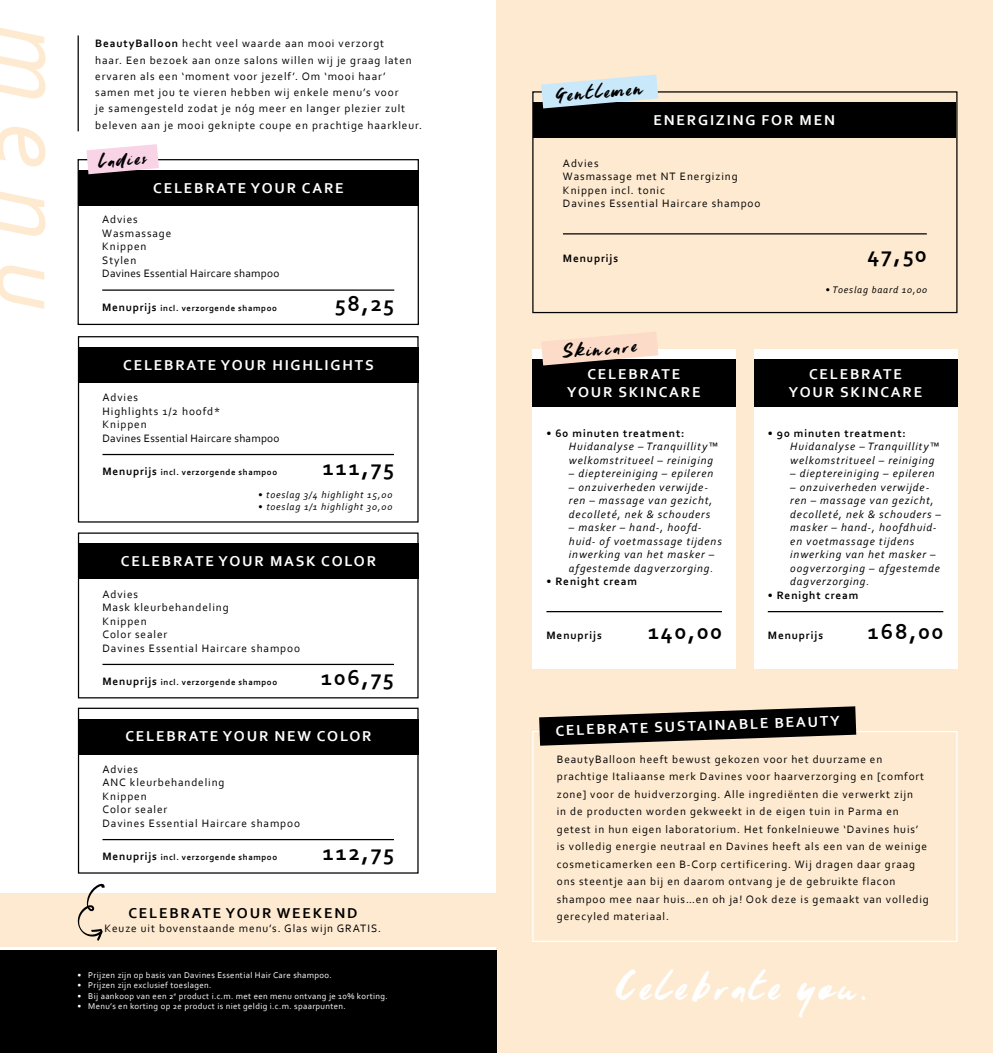
<style>
.page{position:relative;width:993px;height:1053px;background:#fff}
.page>*{position:absolute;margin:0;border:0;box-sizing:border-box;transform-origin:0 0}
.t1{font:italic 100px "Corbel";color:#feead0}
.t2{font:44.25px "Youngblood";letter-spacing:.1em;color:#fff}
.t3{font:700 22.5px "Corbel";letter-spacing:.08em;color:#000}
.t4{font:21.12px "Youngblood";color:#000}
.t5{font:700 15px/18px "Corbel";letter-spacing:.12em;color:#fff;text-align:center}
.t6{font:700 15px "Corbel";letter-spacing:.12em;color:#000}
.t7{font:11.25px/13.5px "Corbel";letter-spacing:.08em;color:#000}
.t8{font:italic 11.25px/13.5px "Corbel";letter-spacing:.08em;color:#000}
.t9{font:11.25px/13.5px "Corbel";letter-spacing:.025em;color:#000}
.t10{font:700 11.25px "Corbel";letter-spacing:.08em;color:#000}
.t11{font:italic 10px "Corbel";letter-spacing:.08em;color:#000}
.t12{font:8.75px "Corbel";letter-spacing:.04em;color:#fff}
.t13{font:700 8.75px "Corbel";letter-spacing:.07em;color:#000}
.s1{font-weight:700}
.s2{font-size:11.25px}
</style>
<div class="page">
<div style="left:496px;top:0;width:496px;height:1052px;background:#feead0"></div>
<div style="left:532px;top:731px;width:425px;height:210px;border:1px solid #fff"></div>
<svg style="left:539px;top:706px;width:317px;height:39px"></svg>
<div style="left:532px;top:349px;width:204px;height:319px;background:#fff"></div>
<hr style="left:546px;top:611px;width:175px;height:1px;background:#000">
<div style="left:531px;top:360px;width:204px;height:47px;background:#000"></div>
<div style="left:753px;top:349px;width:204px;height:319px;background:#fff"></div>
<hr style="left:767px;top:611px;width:176px;height:1px;background:#000">
<div style="left:753px;top:360px;width:204px;height:47px;background:#000"></div>
<div style="left:532px;top:91px;width:425px;height:222px;border:1px solid #000"></div>
<hr style="left:562px;top:233px;width:364px;height:1px;background:#000">
<div style="left:532px;top:102px;width:423px;height:36px;background:#000"></div>
<svg style="left:541px;top:74px;width:117px;height:34px"></svg>
<svg style="left:541px;top:332px;width:117px;height:33px"></svg>
<div style="left:0;top:950px;width:496px;height:102px;background:#000"></div>
<hr style="left:78px;top:35px;width:1px;height:96px;background:#000">
<div style="left:78px;top:159px;width:341px;height:166px;border:1px solid #000"></div>
<hr style="left:102px;top:289px;width:292px;height:2px;background:#000">
<div style="left:78px;top:170px;width:341px;height:36px;background:#000"></div>
<div style="left:78px;top:336px;width:340px;height:186px;border:1px solid #000"></div>
<hr style="left:102px;top:454px;width:292px;height:1px;background:#000">
<div style="left:78px;top:347px;width:340px;height:35px;background:#000"></div>
<div style="left:78px;top:532px;width:340px;height:166px;border:1px solid #000"></div>
<hr style="left:102px;top:663px;width:292px;height:2px;background:#000">
<div style="left:78px;top:543px;width:340px;height:36px;background:#000"></div>
<div style="left:78px;top:707px;width:340px;height:166px;border:1px solid #000"></div>
<hr style="left:102px;top:838px;width:292px;height:2px;background:#000">
<div style="left:78px;top:718px;width:340px;height:36px;background:#000"></div>
<svg style="left:86px;top:144px;width:73px;height:30px"></svg>
<div style="left:0;top:893px;width:496px;height:53px;background:#feead0"></div>
<svg style="left:77px;top:883px;width:28px;height:58px"></svg>
<h1 class="t1" style="left:93px;top:25px;width:287px;rotate:90deg">menu</h1>
<p class="t7" style="left:95px;top:35px;width:328px;line-height:16.2px"><span class="s1">BeautyBalloon</span> hecht veel waarde aan mooi verzorgt<br>haar. Een bezoek aan onze salons willen wij je graag laten ervaren als een ‘moment voor jezelf’. Om ‘mooi haar’ samen met jou te vieren hebben wij enkele menu’s voor<br>je samengesteld zodat je nóg meer en langer plezier zult beleven aan je mooi geknipte coupe en prachtige haarkleur.</p>
<h3 class="t4" style="left:97px;top:148px;width:50px;rotate:-5deg">Ladies</h3>
<h3 class="t5" style="left:153px;top:178px;width:192px">CELEBRATE YOUR CARE</h3>
<p class="t9" style="left:102px;top:212px;width:178px">Advies<br>Wasmassage<br>Knippen<br>Stylen<br>Davines Essential Haircare shampoo</p>
<p class="t13" style="left:102px;top:302px;width:176px"><span class="s2">Menuprijs</span> incl. verzorgende shampoo</p>
<h3 class="t3" style="left:335px;top:289px;width:61px">58,25</h3>
<h3 class="t5" style="left:123px;top:355px;width:252px">CELEBRATE YOUR HIGHLIGHTS</h3>
<p class="t9" style="left:102px;top:390px;width:178px">Advies<br>Highlights 1/2 hoofd*<br>Knippen<br>Davines Essential Haircare shampoo</p>
<p class="t13" style="left:102px;top:467px;width:176px"><span class="s2">Menuprijs</span> incl. verzorgende shampoo</p>
<h3 class="t3" style="left:323px;top:453px;width:72px">111,75</h3>
<p class="t11" style="left:258px;top:488px;width:136px">• toeslag 3/4 highlight 15,00</p>
<p class="t11" style="left:258px;top:500px;width:136px">• toeslag 1/1 highlight 30,00</p>
<h3 class="t5" style="left:121px;top:552px;width:257px">CELEBRATE YOUR MASK COLOR</h3>
<p class="t7" style="left:102px;top:586px;width:199px">Advies<br>Mask kleurbehandeling<br>Knippen<br>Color sealer<br>Davines Essential Haircare shampoo</p>
<p class="t13" style="left:102px;top:676px;width:176px"><span class="s2">Menuprijs</span> incl. verzorgende shampoo</p>
<h3 class="t3" style="left:321px;top:663px;width:74px">106,75</h3>
<h3 class="t5" style="left:125px;top:727px;width:248px">CELEBRATE YOUR NEW COLOR</h3>
<p class="t7" style="left:102px;top:761px;width:199px">Advies<br>ANC kleurbehandeling<br>Knippen<br>Color sealer<br>Davines Essential Haircare shampoo</p>
<p class="t13" style="left:102px;top:851px;width:176px"><span class="s2">Menuprijs</span> incl. verzorgende shampoo</p>
<h3 class="t3" style="left:323px;top:838px;width:73px">112,75</h3>
<h3 class="t6" style="left:128px;top:903px;width:230px">CELEBRATE YOUR WEEKEND</h3>
<p class="t7" style="left:105px;top:920px;width:278px">Keuze uit bovenstaande menu’s. Glas wijn GRATIS.</p>
<p class="t12" style="left:78px;top:969px;width:256px">• Prijzen zijn op basis van Davines Essential Hair Care shampoo.</p>
<p class="t12" style="left:78px;top:979px;width:135px">• Prijzen zijn exclusief toeslagen.</p>
<p class="t12" style="left:78px;top:990px;width:311px">• Bij aankoop van een 2<sup>e</sup> product i.c.m. met een menu ontvang je 10% korting.</p>
<p class="t12" style="left:78px;top:1000px;width:270px">• Menu’s en korting op 2e product is niet geldig i.c.m. spaarpunten.</p>
<h3 class="t4" style="left:554px;top:82px;width:89px;rotate:-5deg">Gentlemen</h3>
<h3 class="t5" style="left:653px;top:111px;width:183px">ENERGIZING FOR MEN</h3>
<p class="t7" style="left:562px;top:156px;width:199px">Advies<br>Wasmassage met NT Energizing<br>Knippen incl. tonic<br>Davines Essential Haircare shampoo</p>
<p class="t10" style="left:562px;top:251px;width:57px">Menuprijs</p>
<h3 class="t3" style="left:867px;top:240px;width:61px">47,50</h3>
<h3 class="t4" style="left:560px;top:339px;width:77px;rotate:-5deg">Skincare</h3>
<h3 class="t5" style="left:567px;top:365px;width:135px">CELEBRATE<br>YOUR SKINCARE</h3>
<p class="t10" style="left:546px;top:426px;width:139px">• 60 minuten treatment:</p>
<p class="t8" style="left:568px;top:439px;width:150px">Huidanalyse – Tranquillity™ welkomstritueel – reiniging</p>
<p class="t8" style="left:568px;top:466px;width:146px">– dieptereiniging – epileren</p>
<p class="t8" style="left:568px;top:480px;width:145px">– onzuiverheden verwijde&shy;ren – massage van gezicht, decolleté, nek &amp; schouders</p>
<p class="t8" style="left:568px;top:520px;width:154px">– masker – hand-, hoofd&shy;huid- of voetmassage tijdens inwerking van het masker – afgestemde dagverzorging.</p>
<p class="t10" style="left:546px;top:574px;width:92px">• Renight cream</p>
<p class="t10" style="left:546px;top:628px;width:57px">Menuprijs</p>
<h3 class="t3" style="left:647px;top:617px;width:75px">140,00</h3>
<p class="t11" style="left:825px;top:283px;width:103px">• Toeslag baard 10,00</p>
<h3 class="t5" style="left:788px;top:365px;width:135px">CELEBRATE<br>YOUR SKINCARE</h3>
<p class="t10" style="left:767px;top:426px;width:139px">• 90 minuten treatment:</p>
<p class="t8" style="left:790px;top:439px;width:150px">Huidanalyse – Tranquillity™ welkomstritueel – reiniging</p>
<p class="t8" style="left:790px;top:466px;width:146px">– dieptereiniging – epileren</p>
<p class="t8" style="left:790px;top:480px;width:152px">– onzuiverheden verwijde&shy;ren – massage van gezicht, decolleté, nek &amp; schouders – masker – hand-, hoofdhuid&shy;en voetmassage tijdens inwerking van het masker – oogverzorging – afgestemde dagverzorging.</p>
<p class="t10" style="left:767px;top:588px;width:92px">• Renight cream</p>
<p class="t10" style="left:767px;top:628px;width:57px">Menuprijs</p>
<h3 class="t3" style="left:867px;top:617px;width:77px">168,00</h3>
<h3 class="t5" style="left:555px;top:721px;width:286px;rotate:-2deg">CELEBRATE SUSTAINABLE BEAUTY</h3>
<p class="t7" style="left:556px;top:749px;width:373px;line-height:17.5px">BeautyBalloon heeft bewust gekozen voor het duurzame en prachtige Italiaanse merk Davines voor haarverzorging en [comfort zone] voor de huidverzorging. Alle ingrediënten die verwerkt zijn<br>in de producten worden gekweekt in de eigen tuin in Parma en getest in hun eigen laboratorium. Het fonkelnieuwe ‘Davines huis’ is volledig energie neutraal en Davines heeft als een van de weinige cosmeticamerken een B-Corp certificering. Wij dragen daar graag ons steentje aan bij en daarom ontvang je de gebruikte flacon shampoo mee naar huis…en oh ja! Ook deze is gemaakt van volledig gerecyled materiaal.</p>
<h2 class="t2" style="left:615px;top:959px;width:259px">Celebrate you.</h2>
</div>
